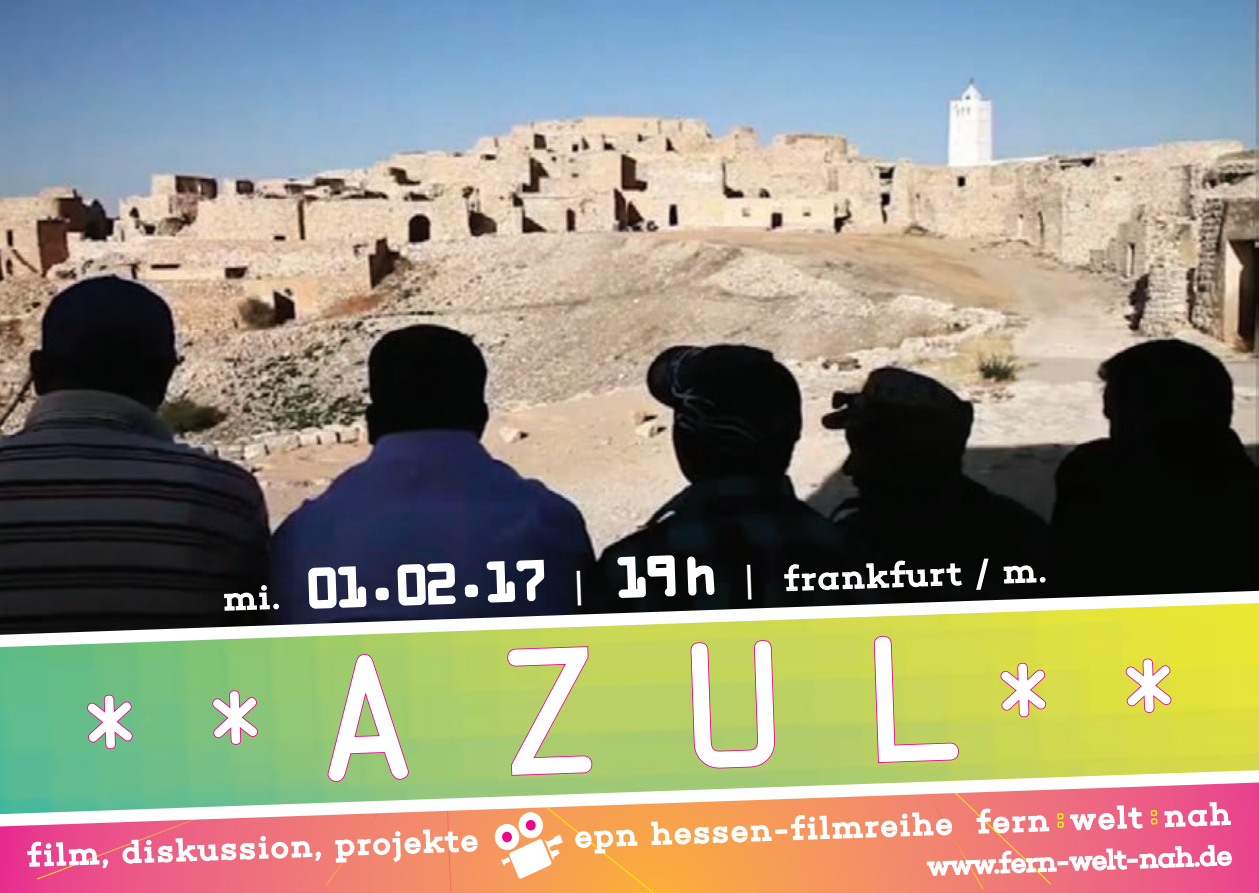
<style>
.page{position:relative;width:1259px;height:893px;background:#fff}
.page>*{position:absolute;margin:0;border:0;box-sizing:border-box;transform-origin:0 0}
.t1{font:87px "OCRA Std";color:#fff}
.t2{font:33px "Choplin";color:#fff}
.t3{font:30.6px "Choplin";color:#fff}
.t4{font:27.6px "Choplin";color:#fff}
.s1{font-family:"OCRA Std";font-size:48px}
.s2{font-family:"OCRA Std"}
.s3{font-size:160.8px}
</style>
<div class="page">
<img style="left:0;top:0;width:1259px;height:582px">
<svg style="left:0;top:582px;width:1259px;height:252px"></svg>
<img style="left:27px;top:0;width:1205px;height:893px">
<p class="t2" style="left:223px;top:580px;width:824px;rotate:-2deg">mi. <span class="s1">01.02.17</span> <span class="s2">|</span> <span class="s1">19h</span> <span class="s2">|</span> frankfurt / m.</p>
<h1 class="t1" style="left:77px;top:685px;width:1103px;rotate:-2deg">* * <span class="s3">A Z U L</span>* *</h1>
<p class="t3" style="left:27px;top:838px;width:452px;rotate:-2deg">film, diskussion, projekte</p>
<p class="t3" style="left:574px;top:819px;width:658px;rotate:-2deg">epn hessen-filmreihe fern welt nah</p>
<p class="t4" style="left:926px;top:850px;width:306px;rotate:-2deg">www.fern-welt-nah.de</p>
</div>
